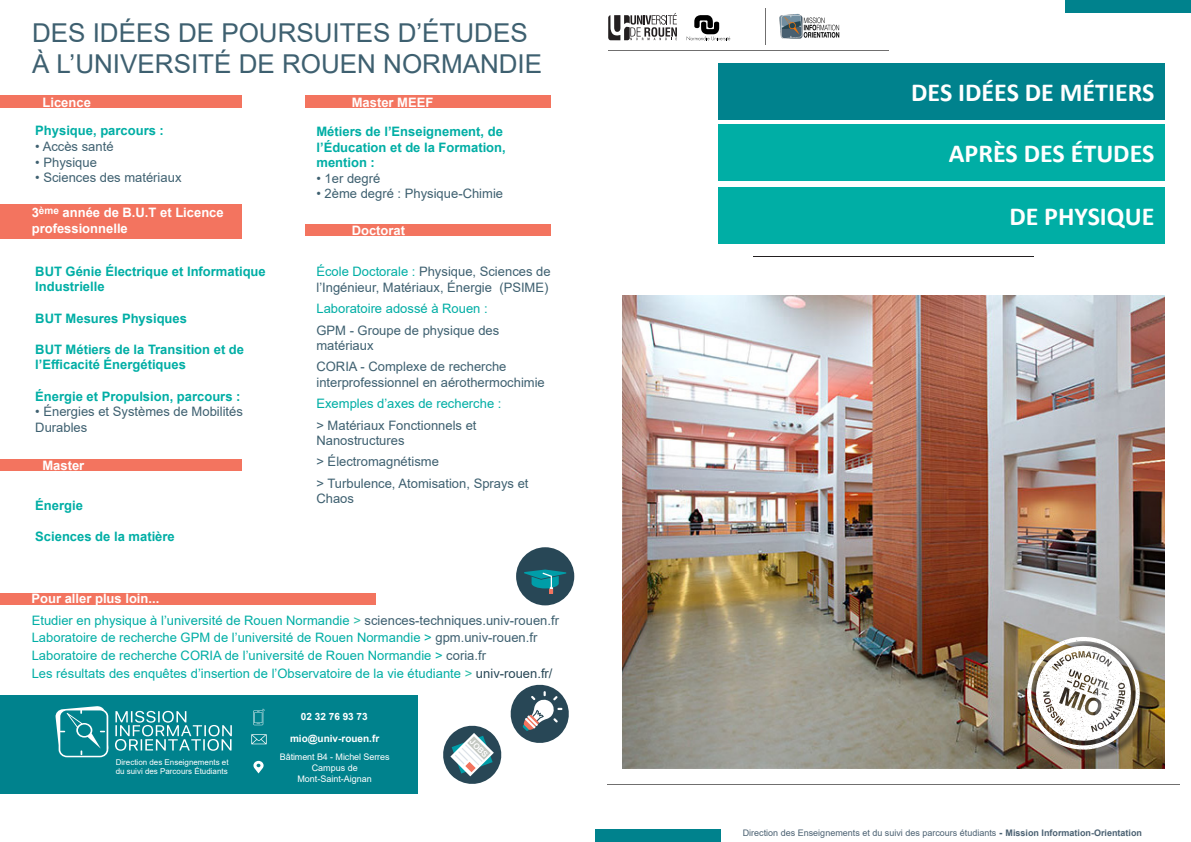
<style>
.page{position:relative;width:1191px;height:842px;background:#fff}
.page>*{position:absolute;margin:0;border:0;box-sizing:border-box;transform-origin:0 0}
.t1{font:26px "Arial";color:#3e6070}
.t2{font:700 26px "Calibri";color:#fff}
.t3{font:13px/15.6px "Arial";color:#3e6070}
.t4{font:13px "Arial";color:#00aea5}
.t5{font:700 13px/15.6px "Arial";color:#00aea5}
.t6{font:700 13px/15.6px "Arial";color:#fff}
.t7{font:700 10px "Arial";color:#fff}
.t8{font:9px "Arial";color:#4b6172}
.t9{font:9px "Arial";letter-spacing:-.005em;color:#fff}
.t10{font:8px/8.8px "Arial";color:#fff}
.t11{font:7.9px "Arial Rounded MT Bold";color:#fff}
.s1{color:#00aea5}
.s2{color:#2abca8}
.s3{color:#3e6070}
.s4{color:#284756}
.s5{font-weight:900}
.s6{font-weight:700}
</style>
<div class="page">
<svg style="left:608px;top:13px;width:69px;height:27px"></svg>
<svg style="left:686px;top:15px;width:44px;height:25px"></svg>
<hr style="left:765px;top:8px;width:1px;height:37px;background:#706f6f">
<hr style="left:608px;top:50px;width:280px;height:1px;background:#706f6f">
<hr style="left:607px;top:784px;width:572px;height:1px;background:#706f6f">
<div style="left:1066px;top:0;width:125px;height:13px;background:#00828d"></div>
<div style="left:595px;top:829px;width:125px;height:13px;background:#00828d"></div>
<div style="left:718px;top:63px;width:446px;height:56px;background:#00828d"></div>
<div style="left:718px;top:124px;width:446px;height:57px;background:#00aea5"></div>
<div style="left:718px;top:187px;width:446px;height:56px;background:#00aea5"></div>
<hr style="left:753px;top:256px;width:280px;height:1px;background:#231f20">
<img style="left:622px;top:295px;width:542px;height:473px">
<img style="left:779px;top:13px;width:61px;height:26px">
<div style="left:1028px;top:638px;width:124px;height:124px;background:#231f20;opacity:.75"></div>
<img style="left:1027px;top:636px;width:113px;height:114px">
<svg style="left:443px;top:684px;width:126px;height:100px"></svg>
<div style="left:516px;top:547px;width:58px;height:58px;background:#284756;border-radius:50%"></div>
<svg style="left:524px;top:569px;width:42px;height:25px"></svg>
<div style="left:0;top:695px;width:417px;height:98px;background:#00828d"></div>
<svg style="left:55px;top:706px;width:177px;height:51px"></svg>
<svg style="left:253px;top:761px;width:11px;height:12px"></svg>
<svg style="left:251px;top:734px;width:16px;height:10px"></svg>
<svg style="left:253px;top:709px;width:12px;height:16px"></svg>
<div style="left:0;top:95px;width:242px;height:13px;background:#f3745f"></div>
<div style="left:0;top:459px;width:242px;height:12px;background:#f3745f"></div>
<div style="left:305px;top:224px;width:246px;height:12px;background:#f3745f"></div>
<div style="left:0;top:593px;width:375px;height:12px;background:#f3745f"></div>
<div style="left:305px;top:95px;width:246px;height:13px;background:#f3745f"></div>
<div style="left:0;top:204px;width:242px;height:35px;background:#f3745f"></div>
<p class="t1" style="left:32px;top:15px;width:497px">DES IDÉES DE POURSUITES D’ÉTUDES</p>
<p class="t1" style="left:32px;top:46px;width:511px">À L’UNIVERSITÉ DE ROUEN NORMANDIE</p>
<p class="t6" style="left:42px;top:95px;width:50px">Licence</p>
<p class="t5" style="left:35px;top:123px;width:130px">Physique, parcours :</p>
<p class="t3" style="left:35px;top:138px;width:80px">• Accès santé</p>
<p class="t3" style="left:35px;top:154px;width:63px">• Physique</p>
<p class="t3" style="left:35px;top:170px;width:148px">• Sciences des matériaux</p>
<p class="t6" style="left:32px;top:205px;width:193px">3<sup>ème</sup> année de B.U.T et Licence professionnelle</p>
<p class="t5" style="left:35px;top:263px;width:232px">BUT Génie Électrique et Informatique<br>Industrielle</p>
<p class="t5" style="left:35px;top:310px;width:153px">BUT Mesures Physiques</p>
<p class="t5" style="left:35px;top:341px;width:210px">BUT Métiers de la Transition et de l’Efficacité Énergétiques</p>
<p class="t5" style="left:35px;top:388px;width:207px">Énergie et Propulsion, parcours :</p>
<p class="t3" style="left:35px;top:404px;width:209px">• Énergies et Systèmes de Mobilités<br>Durables</p>
<p class="t6" style="left:42px;top:458px;width:43px">Master</p>
<p class="t5" style="left:35px;top:497px;width:49px">Énergie</p>
<p class="t5" style="left:35px;top:529px;width:141px">Sciences de la matière</p>
<p class="t6" style="left:31px;top:591px;width:129px">Pour aller plus loin...</p>
<p class="t6" style="left:352px;top:95px;width:83px">Master MEEF</p>
<p class="t5" style="left:316px;top:124px;width:188px">Métiers de l’Enseignement, de</p>
<p class="t5" style="left:316px;top:139px;width:191px">l’Éducation et de la Formation,</p>
<p class="t5" style="left:316px;top:155px;width:60px">mention :</p>
<p class="t3" style="left:316px;top:170px;width:65px">• 1er degré</p>
<p class="t3" style="left:316px;top:186px;width:188px">• 2ème degré : Physique-Chimie</p>
<p class="t6" style="left:352px;top:223px;width:55px">Doctorat</p>
<p class="t3" style="left:316px;top:264px;width:236px"><span class="s1">École Doctorale :</span> Physique, Sciences de l’Ingénieur, Matériaux, Énergie (PSIME)</p>
<p class="t4" style="left:316px;top:300px;width:173px">Laboratoire adossé à Rouen :</p>
<p class="t3" style="left:316px;top:322px;width:184px">GPM - Groupe de physique des matériaux</p>
<p class="t3" style="left:316px;top:359px;width:230px">CORIA - Complexe de recherche interprofessionnel en aérothermochimie</p>
<p class="t4" style="left:316px;top:395px;width:186px">Exemples d’axes de recherche :</p>
<p class="t3" style="left:316px;top:417px;width:162px">&gt; Matériaux Fonctionnels et<br>Nanostructures</p>
<p class="t3" style="left:316px;top:454px;width:124px">&gt; Électromagnétisme</p>
<p class="t3" style="left:316px;top:475px;width:214px">&gt; Turbulence, Atomisation, Sprays et<br>Chaos</p>
<p class="t4" style="left:32px;top:611px;width:529px">Etudier en physique à l’université de Rouen Normandie <span class="s2">&gt;</span> <span class="s3">sciences-techniques.univ-rouen.fr</span></p>
<p class="t4" style="left:32px;top:629px;width:507px">Laboratoire de recherche GPM de l’université de Rouen Normandie &gt; <span class="s3">gpm.univ-rouen.fr</span></p>
<p class="t4" style="left:32px;top:646px;width:456px">Laboratoire de recherche CORIA de l’université de Rouen Normandie &gt; <span class="s3">coria.fr</span></p>
<p class="t4" style="left:32px;top:664px;width:522px">Les résultats des enquêtes d’insertion de l’Observatoire de la vie étudiante <span class="s2">&gt;</span> <span class="s4">univ-rouen.fr/</span></p>
<p class="t10" style="left:116px;top:758px;width:114px">Direction des Enseignements et du suivi des Parcours Étudiants</p>
<p class="t7" style="left:301px;top:709px;width:68px">02 32 76 93 73</p>
<p class="t7" style="left:290px;top:732px;width:91px">mio@univ-rouen.fr</p>
<p class="t9" style="left:280px;top:751px;width:111px">Bâtiment B4 - Michel Serres</p>
<p class="t9" style="left:312px;top:761px;width:48px">Campus de</p>
<p class="t9" style="left:297px;top:772px;width:76px">Mont-Saint-Aignan</p>
<p class="t11" style="left:474px;top:737px;width:23px;rotate:45deg">JOBS</p>
<p class="t2" style="left:911px;top:74px;width:245px">DES IDÉES DE MÉTIERS</p>
<p class="t2" style="left:949px;top:135px;width:207px">APRÈS DES ÉTUDES</p>
<p class="t2" style="left:1009px;top:198px;width:147px">DE PHYSIQUE</p>
<p class="t8" style="left:742px;top:826px;width:401px">Direction des Enseignements et du suivi des parcours étudiants <span class="s5">-</span> <span class="s6">Mission Information-Orientation</span></p>
</div>
